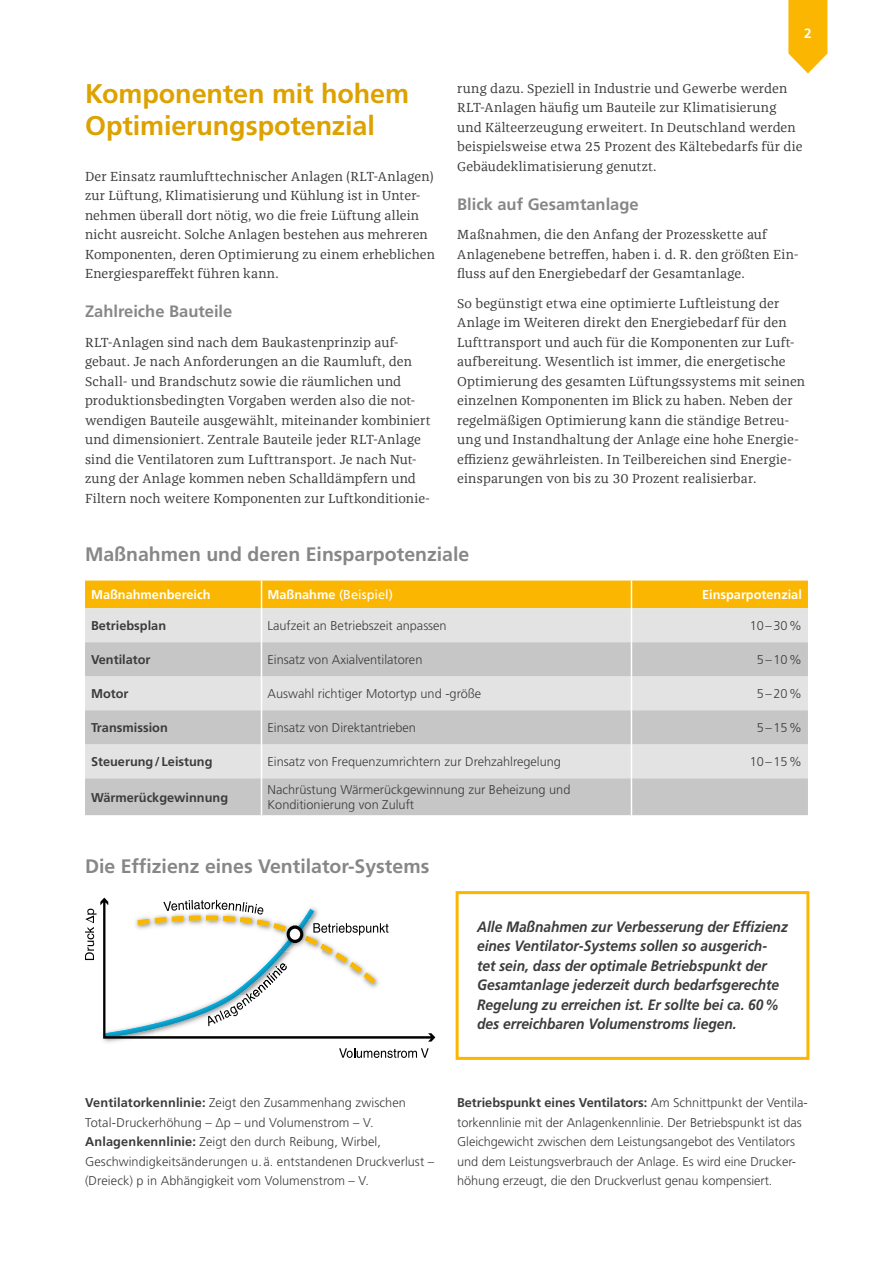
<style>
.page{position:relative;width:893px;height:1263px;background:#fff}
.page>*{position:absolute;margin:0;border:0;box-sizing:border-box;transform-origin:0 0}
.t1{font:700 27px/32.4px "Frutiger LT Std";letter-spacing:-.005em;color:#dda200}
.t2{font:700 19.5px "Frutiger LT Std";color:#878787}
.t3{font:700 16.5px "Frutiger LT Std";color:#878787}
.t4{font:italic 700 15px/19.5px "Frutiger LT Std";letter-spacing:-.005em;color:#3c3c3b;scale:.92 1}
.t5{font:13.5px/19.5px "Franziska Offc";letter-spacing:.01em;color:#3c3c3b}
.t6{font:700 13.5px "Frutiger LT Std";color:#fff}
.t7{font:300 12.75px/19.5px "Frutiger LT Std";color:#3c3c3b}
.t8{font:700 12.75px "Frutiger LT Std";color:#3c3c3b}
.t9{font:700 12.75px "Frutiger LT Std";color:#fff}
.t10{font:12.75px "Frutiger LT Std";color:#fff}
.s1{font-weight:700}
</style>
<div class="page">
<svg style="left:788px;top:0;width:39px;height:74px;background:#fac026"></svg>
<div style="left:85px;top:608px;width:723px;height:34px;background:#e3e3e3"></div>
<svg style="left:85px;top:642px;width:723px;height:173px;background:#d1d1d1"></svg>
<div style="left:85px;top:580px;width:723px;height:28px;background:#fab600"></div>
<hr style="left:261px;top:608px;width:1px;height:34px;background:#fff">
<hr style="left:631px;top:608px;width:1px;height:34px;background:#fff">
<hr style="left:261px;top:642px;width:1px;height:34px;background:#fff">
<hr style="left:631px;top:642px;width:1px;height:34px;background:#fff">
<hr style="left:261px;top:676px;width:1px;height:34px;background:#fff">
<hr style="left:631px;top:676px;width:1px;height:34px;background:#fff">
<hr style="left:261px;top:710px;width:1px;height:34px;background:#fff">
<hr style="left:631px;top:710px;width:1px;height:34px;background:#fff">
<hr style="left:261px;top:744px;width:1px;height:34px;background:#fff">
<hr style="left:631px;top:744px;width:1px;height:34px;background:#fff">
<hr style="left:261px;top:778px;width:1px;height:37px;background:#fff">
<hr style="left:631px;top:778px;width:1px;height:37px;background:#fff">
<svg style="left:100px;top:898px;width:335px;height:143px"></svg>
<svg style="left:339px;top:1048px;width:90px;height:10px"></svg>
<svg style="left:85px;top:909px;width:12px;height:51px"></svg>
<svg style="left:104px;top:900px;width:284px;height:138px"></svg>
<div style="left:456px;top:891px;width:353px;height:169px;border:3px solid #fab600"></div>
<h1 class="t1" style="left:85px;top:77px;width:326px">Komponenten mit hohem<br>Optimierungspotenzial</h1>
<p class="t5" style="left:85px;top:167px;width:351px">Der Einsatz raumlufttechnischer Anlagen (RLT-Anlagen) zur Lüftung, Klimatisierung und Kühlung ist in Unter&shy;nehmen überall dort nötig, wo die freie Lüftung allein nicht ausreicht. Solche Anlagen bestehen aus mehreren Komponenten, deren Optimierung zu einem erheblichen Energiespareffekt führen kann.</p>
<p class="t3" style="left:85px;top:302px;width:149px">Zahlreiche Bauteile</p>
<p class="t5" style="left:85px;top:332px;width:347px">RLT-Anlagen sind nach dem Baukastenprinzip auf&shy;gebaut. Je nach Anforderungen an die Raumluft, den Schall- und Brandschutz sowie die räumlichen und produktionsbedingten Vorgaben werden also die not&shy;wendigen Bauteile ausgewählt, miteinander kombiniert und dimensioniert. Zentrale Bauteile jeder RLT-Anlage sind die Ventilatoren zum Lufttransport. Je nach Nut&shy;zung der Anlage kommen neben Schalldämpfern und Filtern noch weitere Komponenten zur Luftkonditionie-</p>
<p class="t6" style="left:804px;top:25px;width:9px">2</p>
<p class="t5" style="left:457px;top:79px;width:347px">rung dazu. Speziell in Industrie und Gewerbe werden RLT-Anlagen häufig um Bauteile zur Klimatisierung und Kälteerzeugung erweitert. In Deutschland werden beispielsweise etwa 25 Prozent des Kältebedarfs für die Gebäudeklimatisierung genutzt.</p>
<p class="t3" style="left:457px;top:195px;width:183px">Blick auf Gesamtanlage</p>
<p class="t5" style="left:457px;top:225px;width:343px">Maßnahmen, die den Anfang der Prozesskette auf<br>Anlagenebene betreffen, haben i. d. R. den größten Ein&shy;fluss auf den Energiebedarf der Gesamtanlage.</p>
<p class="t5" style="left:457px;top:293px;width:349px">So begünstigt etwa eine optimierte Luftleistung der Anlage im Weiteren direkt den Energiebedarf für den Lufttransport und auch für die Komponenten zur Luft&shy;aufbereitung. Wesentlich ist immer, die energetische Optimierung des gesamten Lüftungssystems mit seinen einzelnen Komponenten im Blick zu haben. Neben der regelmäßigen Optimierung kann die ständige Betreu&shy;ung und Instandhaltung der Anlage eine hohe Energie&shy;effizienz gewährleisten. In Teilbereichen sind Energie&shy;einsparungen von bis zu 30 Prozent realisierbar.</p>
<h2 class="t2" style="left:85px;top:543px;width:386px">Maßnahmen und deren Einsparpotenziale</h2>
<p class="t9" style="left:91px;top:587px;width:121px">Maßnahmenbereich</p>
<p class="t10" style="left:267px;top:587px;width:127px"><span class="s1">Maßnahme</span> (Beispiel)</p>
<p class="t9" style="left:702px;top:587px;width:101px">Einsparpotenzial</p>
<p class="t8" style="left:91px;top:618px;width:77px">Betriebsplan</p>
<p class="t7" style="left:267px;top:616px;width:181px">Laufzeit an Betriebszeit anpassen</p>
<p class="t7" style="left:750px;top:616px;width:54px">10–30%</p>
<p class="t8" style="left:91px;top:652px;width:61px">Ventilator</p>
<p class="t7" style="left:267px;top:650px;width:156px">Einsatz von Axialventilatoren</p>
<p class="t7" style="left:757px;top:650px;width:47px">5–10%</p>
<p class="t8" style="left:91px;top:686px;width:39px">Motor</p>
<p class="t7" style="left:267px;top:684px;width:215px">Auswahl richtiger Motortyp und -größe</p>
<p class="t7" style="left:757px;top:684px;width:47px">5–20%</p>
<p class="t8" style="left:91px;top:720px;width:78px">Transmission</p>
<p class="t7" style="left:267px;top:718px;width:150px">Einsatz von Direktantrieben</p>
<p class="t7" style="left:757px;top:718px;width:47px">5–15%</p>
<p class="t8" style="left:91px;top:754px;width:123px">Steuerung/Leistung</p>
<p class="t7" style="left:267px;top:752px;width:295px">Einsatz von Frequenzumrichtern zur Drehzahlregelung</p>
<p class="t7" style="left:750px;top:752px;width:54px">10–15%</p>
<p class="t8" style="left:91px;top:790px;width:139px">Wärmerückgewinnung</p>
<p class="t7" style="left:267px;top:782px;width:304px;line-height:15.3px">Nachrüstung Wärmerückgewinnung zur Beheizung und<br>Konditionierung von Zuluft</p>
<h2 class="t2" style="left:85px;top:855px;width:346px">Die Effizienz eines Ventilator-Systems</h2>
<p class="t4" style="left:477px;top:917px;width:339px">Alle Maßnahmen zur Verbesserung der Effizienz eines Ventilator-Systems sollen so ausgerich&shy;tet sein, dass der optimale Betriebspunkt der Gesamtanlage jederzeit durch bedarfsgerechte Regelung zu erreichen ist. Er sollte bei ca. 60% des erreichbaren Volumenstroms liegen.</p>
<p class="t7" style="left:85px;top:1093px;width:351px"><span class="s1">Ventilatorkennlinie:</span> Zeigt den Zusammenhang zwischen Total-Druckerhöhung – Δp – und Volumenstrom – V.<br><span class="s1">Anlagenkennlinie:</span> Zeigt den durch Reibung, Wirbel, Geschwindigkeitsänderungen u. ä. entstandenen Druckverlust – (Dreieck) p in Abhängigkeit vom Volumenstrom – V.</p>
<p class="t7" style="left:457px;top:1093px;width:352px"><span class="s1">Betriebspunkt eines Ventilators:</span> Am Schnittpunkt der Ventila&shy;torkennlinie mit der Anlagenkennlinie. Der Betriebspunkt ist das Gleichgewicht zwischen dem Leistungsangebot des Ventilators und dem Leistungsverbrauch der Anlage. Es wird eine Drucker&shy;höhung erzeugt, die den Druckverlust genau kompensiert.</p>
</div>
